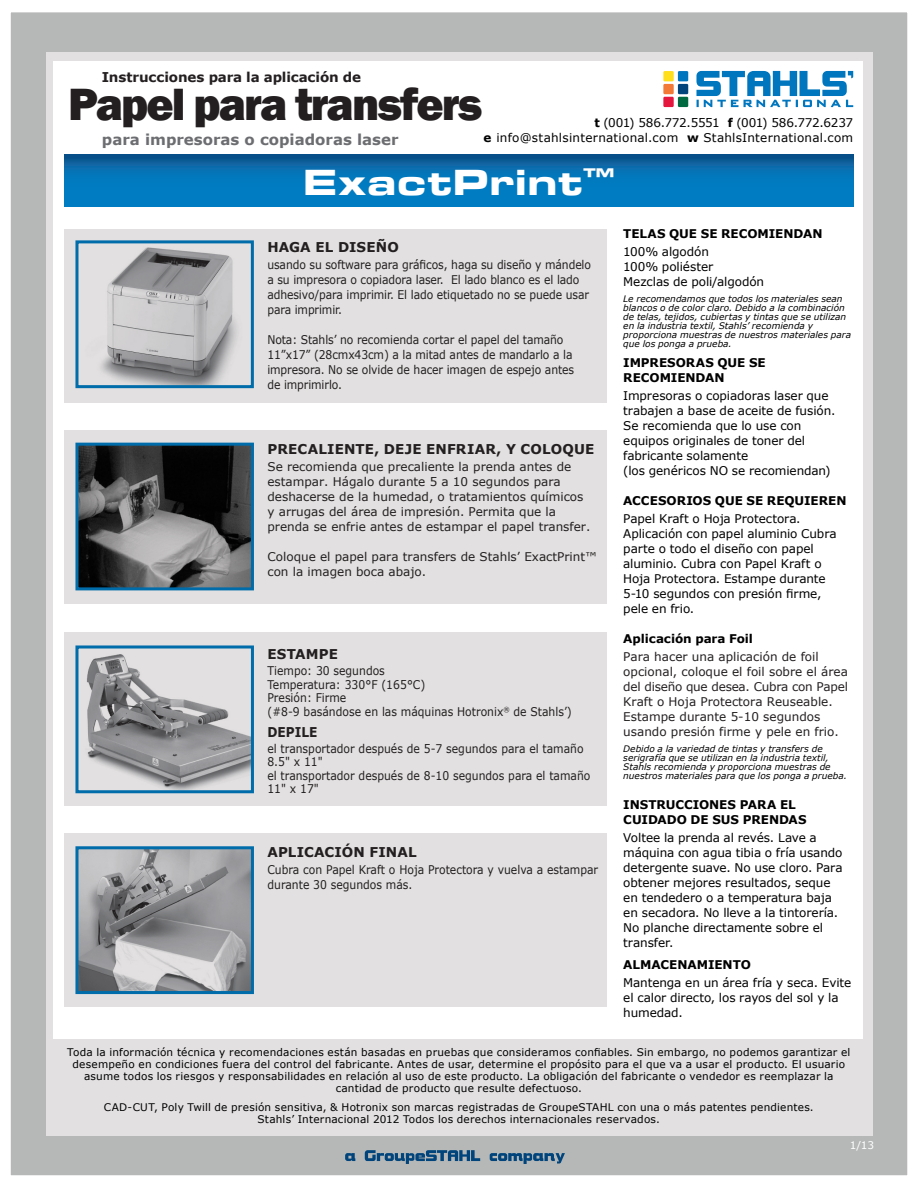
<style>
.page{position:relative;width:918px;height:1188px;background:#fff}
.page>*{position:absolute;margin:0;border:0;box-sizing:border-box;transform-origin:0 0}
.t1{font:800 46.5px "Franklin Gothic";letter-spacing:-.04em;color:#231f20}
.t2{font:37.5px "Microgramma D Bold Exte";letter-spacing:.055em;color:#fff;scale:1.06 1}
.t3{font:700 15px "Verdana";color:#6c6d70}
.med_info_9pt{font:700 13.5px "Verdana";letter-spacing:.01em;color:#231f20}
.SideBarLarge{font:700 13.5px "Verdana";letter-spacing:-.01em;color:#231f20}
.med_info_9pt-2{font:700 13.5px "Verdana";letter-spacing:.01em;color:#231f20;scale:.9 1}
.med_info_9pt-3{font:12px/15px "Verdana";letter-spacing:-.005em;color:#000}
.med_info_9pt-4{font:12px/15px "Verdana";color:#231f20;scale:.9 1}
.med_info_9pt-5{font:12px/15px "Verdana";color:#231f20}
.med_info_9pt-6{font:700 12px "Verdana";letter-spacing:-.005em;color:#000}
.Impact{font:12px "Verdana";letter-spacing:.02em;color:#000201}
.med_info_9pt-7{font:12px "Verdana";letter-spacing:-.02em;color:#000201}
.hottronixSmall{font:10.5px/12px "Verdana";letter-spacing:.02em;color:#000;text-align:center}
.fine_print_7pt{font:10.5px "Verdana";color:#fff}
.med_info_9pt-8{font:italic 9px/9px "Verdana";color:#000}
.s1{font-weight:700}
</style>
<div class="page">
<div style="left:10px;top:12px;width:898px;height:1164px;background:#b6b8b7"></div>
<div style="left:46px;top:52px;width:827px;height:1084px;background:#e2e0e0"></div>
<div style="left:53px;top:62px;width:810px;height:977px;background:#fff"></div>
<svg style="left:345px;top:1153px;width:10px;height:8px"></svg>
<svg style="left:365px;top:1150px;width:115px;height:14px"></svg>
<svg style="left:490px;top:1153px;width:75px;height:11px"></svg>
<svg style="left:64px;top:155px;width:790px;height:51px;background:#0472b4"></svg>
<div style="left:64px;top:229px;width:542px;height:173px;background:#e2e0e0"></div>
<img style="left:101px;top:247px;width:136px;height:137px">
<div style="left:75px;top:240px;width:179px;height:148px;border:3px solid #007cc2"></div>
<div style="left:64px;top:431px;width:542px;height:173px;background:#e2e0e0"></div>
<img style="left:79px;top:447px;width:171px;height:139px">
<div style="left:75px;top:443px;width:179px;height:147px;border:3px solid #007cc2"></div>
<div style="left:64px;top:632px;width:542px;height:173px;background:#e2e0e0"></div>
<img style="left:87px;top:654px;width:163px;height:135px">
<div style="left:75px;top:645px;width:179px;height:148px;border:3px solid #007cc2"></div>
<div style="left:64px;top:834px;width:542px;height:173px;background:#e2e0e0"></div>
<img style="left:79px;top:850px;width:171px;height:140px">
<div style="left:75px;top:846px;width:179px;height:148px;border:3px solid #007cc2"></div>
<div style="left:678px;top:84px;width:10px;height:10px;background:#00447b"></div>
<div style="left:663px;top:84px;width:11px;height:10px;background:#f37937"></div>
<div style="left:678px;top:97px;width:10px;height:10px;background:#00693f"></div>
<div style="left:678px;top:71px;width:10px;height:10px;background:#0076be"></div>
<div style="left:663px;top:71px;width:11px;height:10px;background:#ffdf1b"></div>
<div style="left:663px;top:97px;width:11px;height:10px;background:#e4183e"></div>
<svg style="left:696px;top:71px;width:157px;height:36px"></svg>
<p class="SideBarLarge" style="left:102px;top:67px;width:261px">Instrucciones para la aplicación de</p>
<p class="t1" style="left:68px;top:75px;width:416px">Papel para transfers</p>
<p class="t3" style="left:102px;top:129px;width:298px">para impresoras o copiadoras laser</p>
<p class="med_info_9pt-7" style="left:594px;top:114px;width:260px"><span class="s1">t</span> (001) 586.772.5551 <span class="s1">f</span> (001) 586.772.6237</p>
<p class="Impact" style="left:484px;top:129px;width:371px"><span class="s1">e</span> info@stahlsinternational.com <span class="s1">w</span> StahlsInternational.com</p>
<p class="t2" style="left:304px;top:157px;width:294px">ExactPrint<sup>™</sup></p>
<p class="med_info_9pt" style="left:267px;top:237px;width:133px">HAGA EL DISEÑO</p>
<p class="med_info_9pt-4" style="left:267px;top:257px;width:361px">usando su software para gráficos, haga su diseño y mándelo a su impresora o copiadora laser. El lado blanco es el lado adhesivo/para imprimir. El lado etiquetado no se puede usar para imprimir.</p>
<p class="med_info_9pt-4" style="left:267px;top:332px;width:341px">Nota: Stahls’ no recomienda cortar el papel del tamaño<br>11”x17” (28cmx43cm) a la mitad antes de mandarlo a la</p>
<p class="med_info_9pt-4" style="left:267px;top:362px;width:342px">impresora. No se olvide de hacer imagen de espejo antes</p>
<p class="med_info_9pt-4" style="left:267px;top:377px;width:85px">de imprimirlo.</p>
<p class="med_info_9pt" style="left:267px;top:440px;width:329px">PRECALIENTE, DEJE ENFRIAR, Y COLOQUE</p>
<p class="med_info_9pt-5" style="left:267px;top:459px;width:305px">Se recomienda que precaliente la prenda antes de estampar. Hágalo durante 5 a 10 segundos para</p>
<p class="med_info_9pt-5" style="left:267px;top:489px;width:318px">deshacerse de la humedad, o tratamientos químicos</p>
<p class="med_info_9pt-5" style="left:267px;top:504px;width:324px">y arrugas del área de impresión. Permita que la prenda se enfrie antes de estampar el papel transfer.</p>
<p class="med_info_9pt-5" style="left:267px;top:549px;width:331px">Coloque el papel para transfers de Stahls’ ExactPrint™ con la imagen boca abajo.</p>
<p class="med_info_9pt" style="left:267px;top:645px;width:72px">ESTAMPE</p>
<p class="med_info_9pt-4" style="left:267px;top:663px;width:132px">Tiempo: 30 segundos</p>
<p class="med_info_9pt-4" style="left:267px;top:677px;width:177px">Temperatura: 330°F (165°C)</p>
<p class="med_info_9pt-4" style="left:267px;top:690px;width:89px">Presión: Firme</p>
<p class="med_info_9pt-4" style="left:267px;top:704px;width:340px">(#8-9 basándose en las máquinas Hotronix<sup>®</sup> de Stahls’)</p>
<p class="med_info_9pt-2" style="left:267px;top:723px;width:57px">DEPILE</p>
<p class="med_info_9pt-4" style="left:267px;top:742px;width:353px;line-height:13.5px">el transportador después de 5-7 segundos para el tamaño<br>8.5" x 11"</p>
<p class="med_info_9pt-4" style="left:267px;top:769px;width:360px;line-height:13.5px">el transportador después de 8-10 segundos para el tamaño<br>11" x 17"</p>
<p class="med_info_9pt" style="left:267px;top:842px;width:151px">APLICACIÓN FINAL</p>
<p class="med_info_9pt-4" style="left:267px;top:862px;width:369px">Cubra con Papel Kraft o Hoja Protectora y vuelva a estampar durante 30 segundos más.</p>
<p class="med_info_9pt-6" style="left:623px;top:225px;width:201px">TELAS QUE SE RECOMIENDAN</p>
<p class="med_info_9pt-3" style="left:623px;top:244px;width:87px">100% algodón</p>
<p class="med_info_9pt-3" style="left:623px;top:259px;width:92px">100% poliéster</p>
<p class="med_info_9pt-3" style="left:623px;top:274px;width:142px">Mezclas de poli/algodón</p>
<p class="med_info_9pt-8" style="left:623px;top:294px;width:224px">Le recomendamos que todos los materiales sean blancos o de color claro. Debido a la combinación de telas, tejidos, cubiertas y tintas que se utilizan en la industria textil, Stahls’ recomienda y</p>
<p class="med_info_9pt-8" style="left:623px;top:330px;width:229px">proporciona muestras de nuestros materiales para que los ponga a prueba.</p>
<p class="med_info_9pt-6" style="left:623px;top:354px;width:144px">IMPRESORAS QUE SE</p>
<p class="med_info_9pt-6" style="left:623px;top:369px;width:103px">RECOMIENDAN</p>
<p class="med_info_9pt-3" style="left:623px;top:388px;width:214px">Impresoras o copiadoras laser que trabajen a base de aceite de fusión.</p>
<p class="med_info_9pt-3" style="left:623px;top:418px;width:180px">Se recomienda que lo use con</p>
<p class="med_info_9pt-3" style="left:623px;top:433px;width:183px">equipos originales de toner del</p>
<p class="med_info_9pt-3" style="left:623px;top:448px;width:126px">fabricante solamente</p>
<p class="med_info_9pt-3" style="left:623px;top:463px;width:209px">(los genéricos NO se recomiendan)</p>
<p class="med_info_9pt-6" style="left:623px;top:492px;width:225px">ACCESORIOS QUE SE REQUIEREN</p>
<p class="med_info_9pt-3" style="left:623px;top:511px;width:179px">Papel Kraft o Hoja Protectora.</p>
<p class="med_info_9pt-3" style="left:623px;top:526px;width:215px">Aplicación con papel aluminio Cubra parte o todo el diseño con papel</p>
<p class="med_info_9pt-3" style="left:623px;top:556px;width:204px">aluminio. Cubra con Papel Kraft o<br>Hoja Protectora. Estampe durante<br>5-10 segundos con presión firme, pele en frio.</p>
<p class="med_info_9pt-6" style="left:623px;top:630px;width:131px">Aplicación para Foil</p>
<p class="med_info_9pt-5" style="left:623px;top:649px;width:226px">Para hacer una aplicación de foil opcional, coloque el foil sobre el área del diseño que desea. Cubra con Papel Kraft o Hoja Protectora Reuseable.</p>
<p class="med_info_9pt-5" style="left:623px;top:709px;width:199px">Estampe durante 5-10 segundos</p>
<p class="med_info_9pt-5" style="left:623px;top:724px;width:217px">usando presión firme y pele en frio.</p>
<p class="med_info_9pt-8" style="left:623px;top:744px;width:201px">Debido a la variedad de tintas y transfers de</p>
<p class="med_info_9pt-8" style="left:623px;top:753px;width:225px">serigrafía que se utilizan en la industria textil,<br>Stahls recomienda y proporciona muestras de nuestros materiales para que los ponga a prueba.</p>
<p class="med_info_9pt-6" style="left:623px;top:796px;width:174px">INSTRUCCIONES PARA EL</p>
<p class="med_info_9pt-6" style="left:623px;top:811px;width:185px">CUIDADO DE SUS PRENDAS</p>
<p class="med_info_9pt-3" style="left:623px;top:830px;width:221px">Voltee la prenda al revés. Lave a máquina con agua tibia o fría usando detergente suave. No use cloro. Para obtener mejores resultados, seque en tendedero o a temperatura baja en secadora. No lleve a la tintorería.<br>No planche directamente sobre el transfer.</p>
<p class="med_info_9pt-6" style="left:623px;top:956px;width:129px">ALMACENAMIENTO</p>
<p class="med_info_9pt-3" style="left:623px;top:975px;width:230px">Mantenga en un área fría y seca. Evite el calor directo, los rayos del sol y la humedad.</p>
<p class="hottronixSmall" style="left:67px;top:1046px;width:785px">Toda la información técnica y recomendaciones están basadas en pruebas que consideramos confiables. Sin embargo, no podemos garantizar el desempeño en condiciones fuera del control del fabricante. Antes de usar, determine el propósito para el que va a usar el producto. El usuario asume todos los riesgos y responsabilidades en relación al uso de este producto. La obligación del fabricante o vendedor es reemplazar la</p>
<p class="hottronixSmall" style="left:336px;top:1082px;width:248px">cantidad de producto que resulte defectuoso.</p>
<p class="hottronixSmall" style="left:104px;top:1101px;width:711px">CAD-CUT, Poly Twill de presión sensitiva, &amp; Hotronix son marcas registradas de GroupeSTAHL con una o más patentes pendientes.</p>
<p class="hottronixSmall" style="left:258px;top:1113px;width:404px">Stahls’ Internacional 2012 Todos los derechos internacionales reservados.</p>
<p class="fine_print_7pt" style="left:850px;top:1138px;width:26px">1/13</p>
</div>
